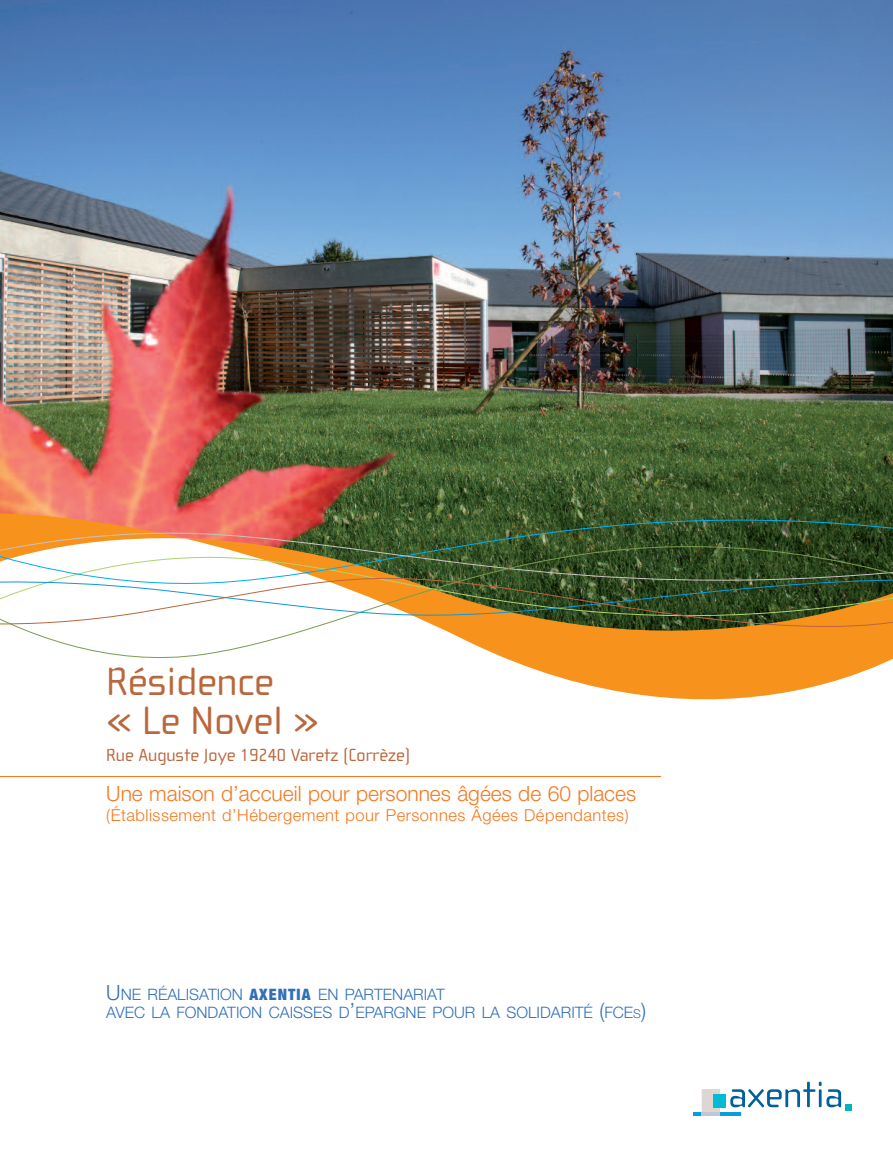
<style>
.page{position:relative;width:893px;height:1149px;background:#fff}
.page>*{position:absolute;margin:0;border:0;box-sizing:border-box;transform-origin:0 0}
.t1{font:40.5px/39px "Cholla Wide";color:#b9673c}
.t2{font:300 21px "Helvetica Neue";color:#f47921}
.t3{font:18px "Cholla Wide";color:#b9673c}
.t4{font:300 16.5px "Helvetica Neue";letter-spacing:.03em;color:#f47921}
.t5{font:300 15.75px/18px "Helvetica Neue";color:#3170b8}
.s1{font-size:21px}
.s2{font-weight:900;font-stretch:condensed}
.s3{font-size:12.3px}
</style>
<div class="page">
<img style="left:0;top:0;width:893px;height:473px">
<svg style="left:576px;top:682px;width:255px;height:18px;fill:#f7931d"></svg>
<svg style="left:0;top:473px;width:893px;height:209px"></svg>
<svg style="left:0;top:563px;width:893px;height:83px"></svg>
<img style="left:0;top:565px;width:893px;height:60px">
<hr style="left:0;top:776px;width:661px;height:1px;background:#f47921">
<svg style="left:730px;top:1081px;width:111px;height:26px"></svg>
<svg style="left:694px;top:1111px;width:47px;height:4px"></svg>
<svg style="left:702px;top:1089px;width:18px;height:22px"></svg>
<svg style="left:702px;top:1111px;width:18px;height:4px"></svg>
<div style="left:713px;top:1093px;width:12px;height:13px;background:#03bbd7"></div>
<div style="left:845px;top:1103px;width:7px;height:7px;background:#00b6bc"></div>
<h1 class="t1" style="left:106px;top:660px;width:214px">Résidence<br>« Le Novel »</h1>
<p class="t3" style="left:106px;top:744px;width:305px">Rue Auguste Joye 19240 Varetz (Corrèze)</p>
<h2 class="t2" style="left:106px;top:780px;width:531px">Une maison d’accueil pour personnes âgées de 60 places</h2>
<p class="t4" style="left:106px;top:804px;width:524px">(Établissement d’Hébergement pour Personnes Âgées Dépendantes)</p>
<p class="t5" style="left:106px;top:984px;width:541px"><span class="s1">U</span>NE RÉALISATION <span class="s2">AXENTIA</span> EN PARTENARIAT<br>AVEC LA FONDATION CAISSES D<span class="s1">’</span>EPARGNE POUR LA SOLIDARITÉ <span class="s1">(</span>FCE<span class="s3">S</span><span class="s1">)</span></p>
</div>
